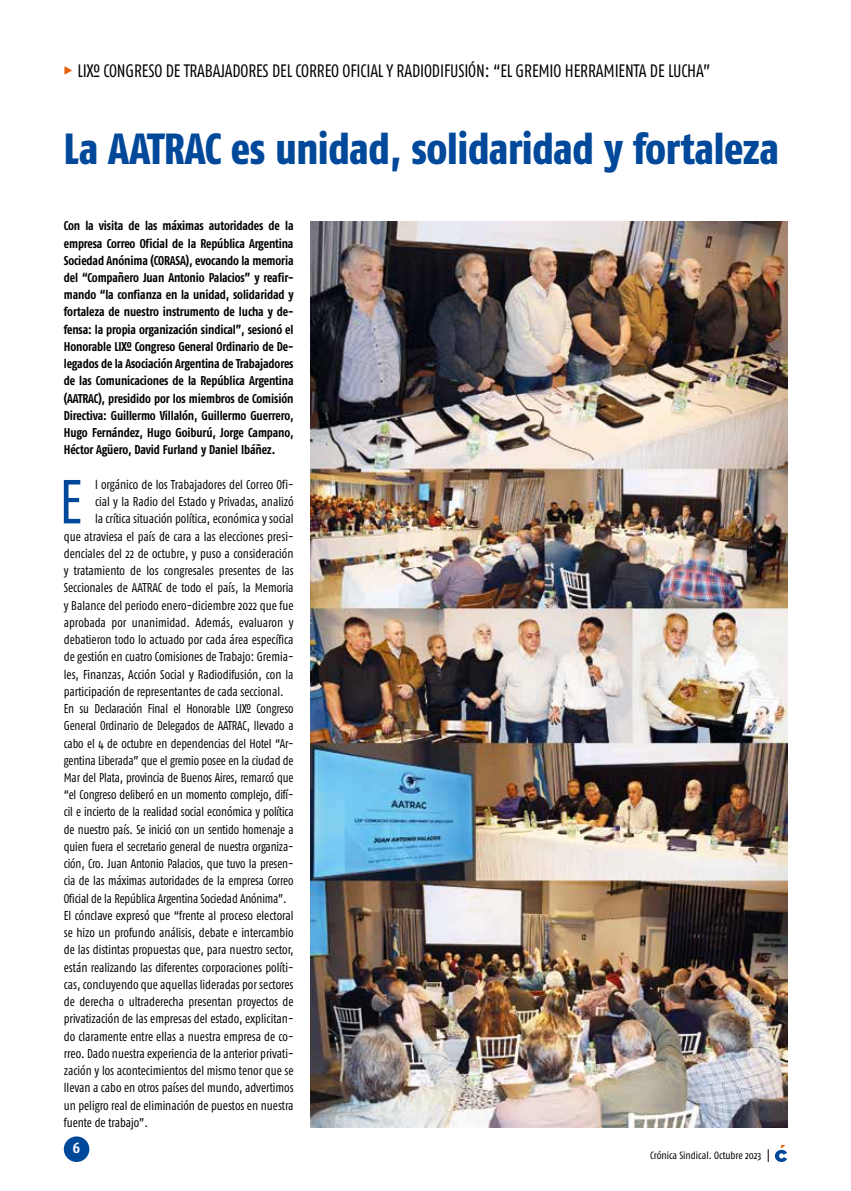
<style>
.page{position:relative;width:851px;height:1191px;background:#fff}
.page>*{position:absolute;margin:0;border:0;box-sizing:border-box;transform-origin:0 0}
.t1{font:61.95px "Fago Co";color:#00489a;scale:.95 1}
.t2{font:800 43.5px "Fago Co";letter-spacing:-.01em;color:#00489a;scale:.95 1}
.t3{font:18px "Fago Co Lf";letter-spacing:-.01em;color:#000;scale:.94 1}
.t4{font:700 15px "Fago Co";color:#fff}
.t5{font:12.75px "Fago Co";letter-spacing:-.005em;color:#000;scale:.95 1}
.t6{font:700 12.75px/17.2px "Fago Co";letter-spacing:-.01em;color:#000;text-align:justify;scale:.95 1}
.t7{font:12.75px "Fago Co";letter-spacing:-.005em;color:#000;scale:.93 1}
.t8{font:10.5px "Fago Co";letter-spacing:-.005em;color:#000}
.s1{font-family:"Fago Co Extra Bold Caps Exp";color:#ea5b0b}
</style>
<div class="page">
<div style="left:64px;top:1136px;width:25px;height:26px;background:#00489a;border-radius:50%"></div>
<svg style="left:774px;top:1145px;width:13px;height:17px"></svg>
<svg style="left:767px;top:1149px;width:1px;height:13px"></svg>
<img style="left:310px;top:221px;width:477px;height:906px">
<h3 class="t3" style="left:64px;top:60px;width:689px"><span class="s1">%</span> LIXº CONGRESO DE TRABAJADORES DEL CORREO OFICIAL Y RADIODIFUSIÓN: “EL GREMIO HERRAMIENTA DE LUCHA”</h3>
<h2 class="t2" style="left:64px;top:123px;width:754px">La AATRAC es unidad, solidaridad y fortaleza</h2>
<p class="t6" style="left:64px;top:217px;width:243px">Con la visita de las máximas autoridades de la empresa Correo Oficial de la República Argentina Sociedad Anónima (CORASA), evocando la memoria del “Compañero Juan Antonio Palacios” y reafir&shy;mando “la confianza en la unidad, solidaridad y fortaleza de nuestro instrumento de lucha y de&shy;fensa: la propia organización sindical”, sesionó el Honorable LIXº Congreso General Ordinario de De&shy;legados de la Asociación Argentina de Trabajadores de las Comunicaciones de la República Argentina (AATRAC), presidido por los miembros de Comisión Directiva: Guillermo Villalón, Guillermo Guerrero, Hugo Fernández, Hugo Goiburú, Jorge Campano, Héctor Agüero, David Furland y Daniel Ibáñez.</p>
<h1 class="t1" style="left:59px;top:467px;width:26px">E</h1>
<p class="t5" style="left:95px;top:477px;width:210px">l orgánico de los Trabajadores del Correo Ofi-</p>
<p class="t5" style="left:95px;top:494px;width:210px">cial y la Radio del Estado y Privadas, analizó</p>
<p class="t5" style="left:95px;top:512px;width:210px">la crítica situación política, económica y social</p>
<p class="t5" style="left:64px;top:529px;width:243px">que atraviesa el país de cara a las elecciones presi-</p>
<p class="t5" style="left:64px;top:546px;width:243px">denciales del 22 de octubre, y puso a consideración</p>
<p class="t5" style="left:64px;top:563px;width:243px">y tratamiento de los congresales presentes de las</p>
<p class="t5" style="left:64px;top:580px;width:243px">Seccionales de AATRAC de todo el país, la Memoria</p>
<p class="t5" style="left:64px;top:598px;width:243px">y Balance del periodo enero-diciembre 2022 que fue</p>
<p class="t5" style="left:64px;top:615px;width:243px">aprobada por unanimidad. Además, evaluaron y</p>
<p class="t5" style="left:64px;top:632px;width:243px">debatieron todo lo actuado por cada área específica</p>
<p class="t5" style="left:64px;top:649px;width:243px">de gestión en cuatro Comisiones de Trabajo: Gremia-</p>
<p class="t5" style="left:64px;top:667px;width:243px">les, Finanzas, Acción Social y Radiodifusión, con la</p>
<p class="t5" style="left:64px;top:684px;width:233px">participación de representantes de cada seccional.</p>
<p class="t7" style="left:64px;top:701px;width:248px">En su Declaración Final el Honorable LIXº Congreso</p>
<p class="t7" style="left:64px;top:718px;width:248px">General Ordinario de Delegados de AATRAC, llevado a</p>
<p class="t7" style="left:64px;top:736px;width:248px">cabo el 4 de octubre en dependencias del Hotel “Ar-</p>
<p class="t7" style="left:64px;top:753px;width:248px">gentina Liberada” que el gremio posee en la ciudad de</p>
<p class="t7" style="left:64px;top:770px;width:248px">Mar del Plata, provincia de Buenos Aires, remarcó que</p>
<p class="t7" style="left:64px;top:787px;width:248px">“el Congreso deliberó en un momento complejo, difí-</p>
<p class="t7" style="left:64px;top:805px;width:248px">cil e incierto de la realidad social económica y política</p>
<p class="t7" style="left:64px;top:822px;width:248px">de nuestro país. Se inició con un sentido homenaje a</p>
<p class="t7" style="left:64px;top:839px;width:248px">quien fuera el secretario general de nuestra organiza-</p>
<p class="t7" style="left:64px;top:856px;width:248px">ción, Cro. Juan Antonio Palacios, que tuvo la presen-</p>
<p class="t7" style="left:64px;top:873px;width:248px">cia de las máximas autoridades de la empresa Correo</p>
<p class="t7" style="left:64px;top:891px;width:241px">Oficial de la República Argentina Sociedad Anónima”.</p>
<p class="t5" style="left:64px;top:908px;width:243px">El cónclave expresó que “frente al proceso electoral</p>
<p class="t5" style="left:64px;top:925px;width:243px">se hizo un profundo análisis, debate e intercambio</p>
<p class="t5" style="left:64px;top:942px;width:243px">de las distintas propuestas que, para nuestro sector,</p>
<p class="t5" style="left:64px;top:960px;width:243px">están realizando las diferentes corporaciones políti-</p>
<p class="t5" style="left:64px;top:977px;width:243px">cas, concluyendo que aquellas lideradas por sectores</p>
<p class="t5" style="left:64px;top:994px;width:243px">de derecha o ultraderecha presentan proyectos de</p>
<p class="t5" style="left:64px;top:1011px;width:243px">privatización de las empresas del estado, explicitan-</p>
<p class="t5" style="left:64px;top:1029px;width:243px">do claramente entre ellas a nuestra empresa de co-</p>
<p class="t5" style="left:64px;top:1046px;width:243px">rreo. Dado nuestra experiencia de la anterior privati-</p>
<p class="t5" style="left:64px;top:1063px;width:243px">zación y los acontecimientos del mismo tenor que se</p>
<p class="t5" style="left:64px;top:1080px;width:243px">llevan a cabo en otros países del mundo, advertimos</p>
<p class="t5" style="left:64px;top:1098px;width:243px">un peligro real de eliminación de puestos en nuestra</p>
<p class="t5" style="left:64px;top:1115px;width:90px">fuente de trabajo”.</p>
<p class="t4" style="left:73px;top:1138px;width:9px">6</p>
<p class="t8" style="left:650px;top:1149px;width:113px">Crónica Sindical. Octubre 2023</p>
</div>
